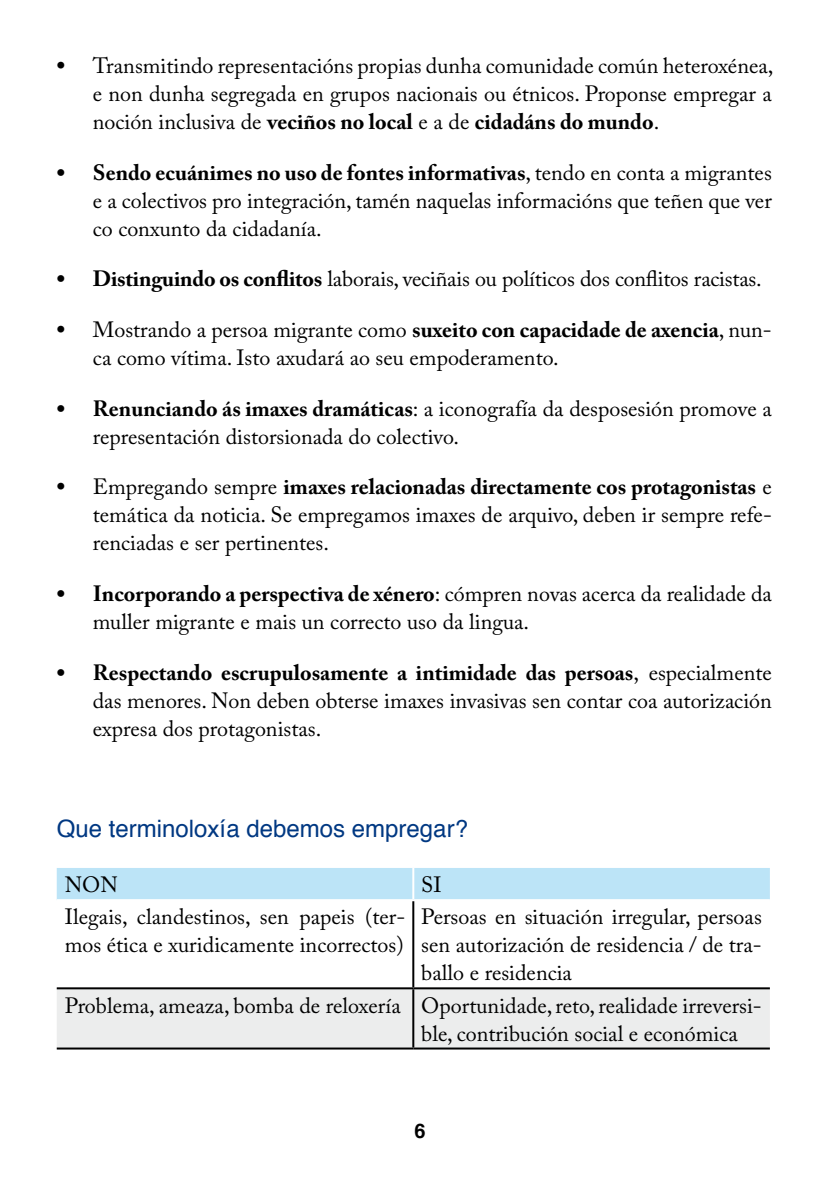
<style>
.page{position:relative;width:840px;height:1191px;background:#fff}
.page>*{position:absolute;margin:0;border:0;box-sizing:border-box;transform-origin:0 0}
.t1{font:24px "Helvetica";color:#003882}
.t2{font:22px/28px "Adobe Caslon Pro";color:#000;text-align:justify}
.t3{font:700 20px "Helvetica";color:#000}
.s1{font-family:"Times";font-size:24px}
.s2{font-weight:700}
.s3{font-family:"Times";font-weight:700;font-size:24px}
</style>
<div class="page">
<div style="left:57px;top:868px;width:712px;height:31px;background:#bce4f7"></div>
<div style="left:57px;top:989px;width:712px;height:58px;background:#eceded"></div>
<hr style="left:412px;top:868px;width:2px;height:31px;background:#fff">
<hr style="left:412px;top:901px;width:2px;height:86px;background:#000">
<hr style="left:57px;top:987px;width:356px;height:2px;background:#000">
<hr style="left:413px;top:987px;width:356px;height:2px;background:#000">
<hr style="left:412px;top:989px;width:2px;height:58px;background:#000">
<hr style="left:57px;top:1047px;width:356px;height:2px;background:#000">
<hr style="left:413px;top:1047px;width:356px;height:2px;background:#000">
<p class="t2" style="left:93px;top:51px;width:681px;text-indent:-36px"><span class="s1">•</span> Transmitindo representacións propias dunha comunidade común heteroxénea, e non dunha segregada en grupos nacionais ou étnicos. Proponse empregar a noción inclusiva de <span class="s2">veciños no local</span> e a de <span class="s2">cidadáns do mundo</span>.</p>
<p class="t2" style="left:93px;top:158px;width:680px;text-indent:-36px"><span class="s3">•</span> <span class="s2">Sendo ecuánimes no uso de fontes informativas</span>, tendo en conta a migrantes e a colectivos pro integración, tamén naquelas informacións que teñen que ver co conxunto da cidadanía.</p>
<p class="t2" style="left:57px;top:265px;width:706px"><span class="s3">•</span> <span class="s2">Distinguindo os conflitos</span> laborais, veciñais ou políticos dos conflitos racistas.</p>
<p class="t2" style="left:93px;top:315px;width:680px;text-indent:-36px"><span class="s1">•</span> Mostrando a persoa migrante como <span class="s2">suxeito con capacidade de axencia</span>, nun&shy;ca como vítima. Isto axudará ao seu empoderamento.</p>
<p class="t2" style="left:93px;top:394px;width:680px;text-indent:-36px"><span class="s3">•</span> <span class="s2">Renunciando ás imaxes dramáticas</span>: a iconografía da desposesión promove a representación distorsionada do colectivo.</p>
<p class="t2" style="left:93px;top:473px;width:680px;text-indent:-36px"><span class="s1">•</span> Empregando sempre <span class="s2">imaxes relacionadas directamente cos protagonistas</span> e temática da noticia. Se empregamos imaxes de arquivo, deben ir sempre refe&shy;renciadas e ser pertinentes.</p>
<p class="t2" style="left:93px;top:579px;width:680px;text-indent:-36px"><span class="s3">•</span> <span class="s2">Incorporando a perspectiva de xénero</span>: cómpren novas acerca da realidade da muller migrante e mais un correcto uso da lingua.</p>
<p class="t2" style="left:93px;top:658px;width:680px;text-indent:-36px"><span class="s3">•</span> <span class="s2">Respectando escrupulosamente a intimidade das persoas</span>, especialmente das menores. Non deben obterse imaxes invasivas sen contar coa autorización expresa dos protagonistas.</p>
<p class="t1" style="left:57px;top:810px;width:412px">Que terminoloxía debemos empregar?</p>
<p class="t2" style="left:65px;top:870px;width:55px">NON</p>
<p class="t2" style="left:421px;top:870px;width:22px">SI</p>
<p class="t2" style="left:65px;top:902px;width:342px">Ilegais, clandestinos, sen papeis (ter&shy;mos ética e xuridicamente incorrectos)</p>
<p class="t2" style="left:421px;top:902px;width:342px">Persoas en situación irregular, persoas sen autorización de residencia / de tra&shy;ballo e residencia</p>
<p class="t2" style="left:421px;top:991px;width:342px;text-indent:-356px">Problema, ameaza, bomba de reloxería Oportunidade, reto, realidade irreversi&shy;ble, contribución social e económica</p>
<p class="t3" style="left:414px;top:1114px;width:13px">6</p>
</div>
